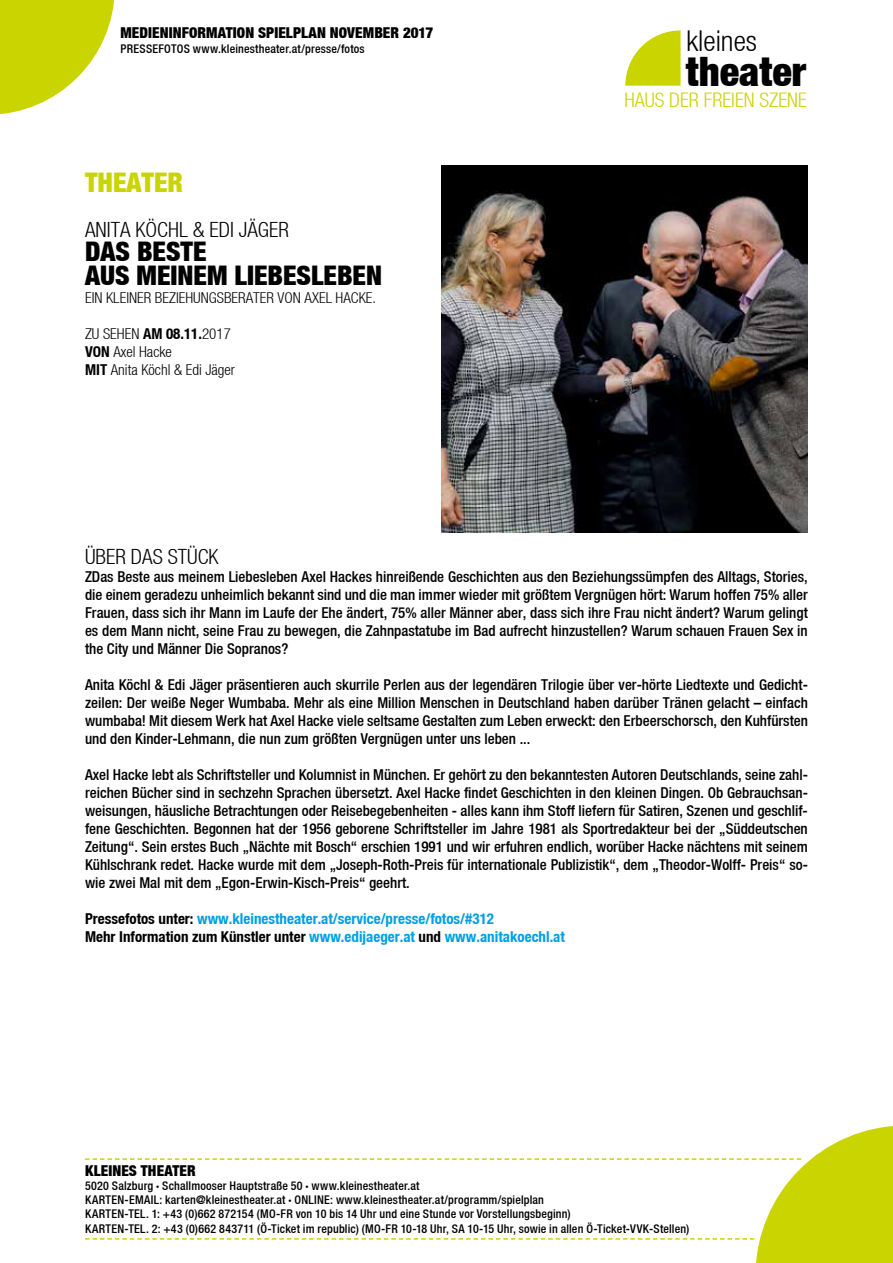
<style>
.page{position:relative;width:893px;height:1263px;background:#fff}
.page>*{position:absolute;margin:0;border:0;box-sizing:border-box;transform-origin:0 0}
.t1{font:40.5px "Helvetica Neue Black Cond";color:#000}
.t2{font:28.65px "Helvetica Neue Light Cond";color:#000}
.t3{font:27px/24px "Helvetica Neue Black Cond";color:#000}
.t4{font:27px "Helvetica Neue Black Cond";color:#cad400}
.t5{font:21px "Helvetica Neue Light Cond";color:#000}
.t6{font:20.1px "Helvetica Neue Light Cond";color:#cad400}
.t7{font:15px/18px "Helvetica Neue Medium Cond";color:#000;text-align:justify}
.t8{font:15px/18px "Helvetica Neue Bold Cond";color:#009fe3}
.t9{font:15px/18px "Helvetica Neue Light Cond";color:#000}
.t10{font:15px "Helvetica Neue Black Cond";letter-spacing:.005em;color:#000}
.t11{font:12px/14.2px "Helvetica Neue Medium Cond";letter-spacing:.015em;color:#000}
.s1{font-family:"Helvetica Neue Bold Cond"}
.s2{color:#000}
.s3{font-family:"Helvetica Neue Black Cond"}
</style>
<div class="page">
<svg style="left:625px;top:30px;width:56px;height:56px"></svg>
<svg style="left:85px;top:1126px;width:808px;height:137px"></svg>
<svg style="left:0;top:0;width:114px;height:114px"></svg>
<img style="left:442px;top:166px;width:366px;height:366px">
<p class="t10" style="left:120px;top:24px;width:314px">MEDIENINFORMATION SPIELPLAN NOVEMBER 2017</p>
<p class="t11" style="left:120px;top:41px;width:246px">PRESSEFOTOS www.kleinestheater.at/presse/fotos</p>
<h3 class="t4" style="left:85px;top:166px;width:99px">THEATER</h3>
<h3 class="t5" style="left:85px;top:217px;width:206px">ANITA KÖCHL &amp; EDI JÄGER</h3>
<h3 class="t3" style="left:85px;top:239px;width:298px">DAS BESTE<br>AUS MEINEM LIEBESLEBEN</h3>
<p class="t9" style="left:85px;top:288px;width:293px">EIN KLEINER BEZIEHUNGSBERATER VON AXEL HACKE.</p>
<p class="t9" style="left:85px;top:324px;width:152px">ZU SEHEN <span class="s1">AM 08.11.</span>2017<br><span class="s1">VON</span> Axel Hacke<br><span class="s1">MIT</span> Anita Köchl &amp; Edi Jäger</p>
<h2 class="t2" style="left:686px;top:25px;width:72px">kleines</h2>
<h1 class="t1" style="left:686px;top:46px;width:122px">theater</h1>
<h3 class="t6" style="left:624px;top:88px;width:184px">HAUS DER FREIEN SZENE</h3>
<h3 class="t5" style="left:85px;top:544px;width:135px">ÜBER DAS STÜCK</h3>
<p class="t7" style="left:85px;top:567px;width:724px">ZDas Beste aus meinem Liebesleben Axel Hackes hinreißende Geschichten aus den Beziehungssümpfen des Alltags, Stories, die einem geradezu unheimlich bekannt sind und die man immer wieder mit größtem Vergnügen hört: Warum hoffen 75% aller Frauen, dass sich ihr Mann im Laufe der Ehe ändert, 75% aller Männer aber, dass sich ihre Frau nicht ändert? Warum gelingt es dem Mann nicht, seine Frau zu bewegen, die Zahnpastatube im Bad aufrecht hinzustellen? Warum schauen Frauen Sex in the City und Männer Die Sopranos?</p>
<p class="t7" style="left:85px;top:675px;width:724px">Anita Köchl &amp; Edi Jäger präsentieren auch skurrile Perlen aus der legendären Trilogie über ver-hörte Liedtexte und Gedicht&shy;zeilen: Der weiße Neger Wumbaba. Mehr als eine Million Menschen in Deutschland haben darüber Tränen gelacht – einfach wumbaba! Mit diesem Werk hat Axel Hacke viele seltsame Gestalten zum Leben erweckt: den Erbeerschorsch, den Kuhfürsten und den Kinder-Lehmann, die nun zum größten Vergnügen unter uns leben ...</p>
<p class="t7" style="left:85px;top:765px;width:724px">Axel Hacke lebt als Schriftsteller und Kolumnist in München. Er gehört zu den bekanntesten Autoren Deutschlands, seine zahl&shy;reichen Bücher sind in sechzehn Sprachen übersetzt. Axel Hacke findet Geschichten in den kleinen Dingen. Ob Gebrauchsan&shy;weisungen, häusliche Betrachtungen oder Reisebegebenheiten - alles kann ihm Stoff liefern für Satiren, Szenen und geschlif&shy;fene Geschichten. Begonnen hat der 1956 geborene Schriftsteller im Jahre 1981 als Sportredakteur bei der „Süddeutschen Zeitung“. Sein erstes Buch „Nächte mit Bosch“ erschien 1991 und wir erfuhren endlich, worüber Hacke nächtens mit seinem Kühlschrank redet. Hacke wurde mit dem „Joseph-Roth-Preis für internationale Publizistik“, dem „Theodor-Wolff- Preis“ so&shy;wie zwei Mal mit dem „Egon-Erwin-Kisch-Preis“ geehrt.</p>
<p class="t8" style="left:85px;top:909px;width:481px"><span class="s2">Pressefotos unter:</span> www.kleinestheater.at/service/presse/fotos/#312<br><span class="s2">Mehr Information zum Künstler unter</span> www.edijaeger.at <span class="s2">und</span> www.anitakoechl.at</p>
<p class="t10" style="left:85px;top:1161px;width:112px">KLEINES THEATER</p>
<p class="t11" style="left:85px;top:1178px;width:606px">5020 Salzburg <span class="s3">·</span> Schallmooser Hauptstraße 50 <span class="s3">·</span> www.kleinestheater.at<br>KARTEN-EMAIL: karten@kleinestheater.at <span class="s3">·</span> ONLINE: www.kleinestheater.at/programm/spielplan<br>KARTEN-TEL. 1: +43 (0)662 872154 (MO-FR von 10 bis 14 Uhr und eine Stunde vor Vorstellungsbeginn)<br>KARTEN-TEL. 2: +43 (0)662 843711 (Ö-Ticket im republic) (MO-FR 10-18 Uhr, SA 10-15 Uhr, sowie in allen Ö-Ticket-VVK-Stellen)</p>
</div>
